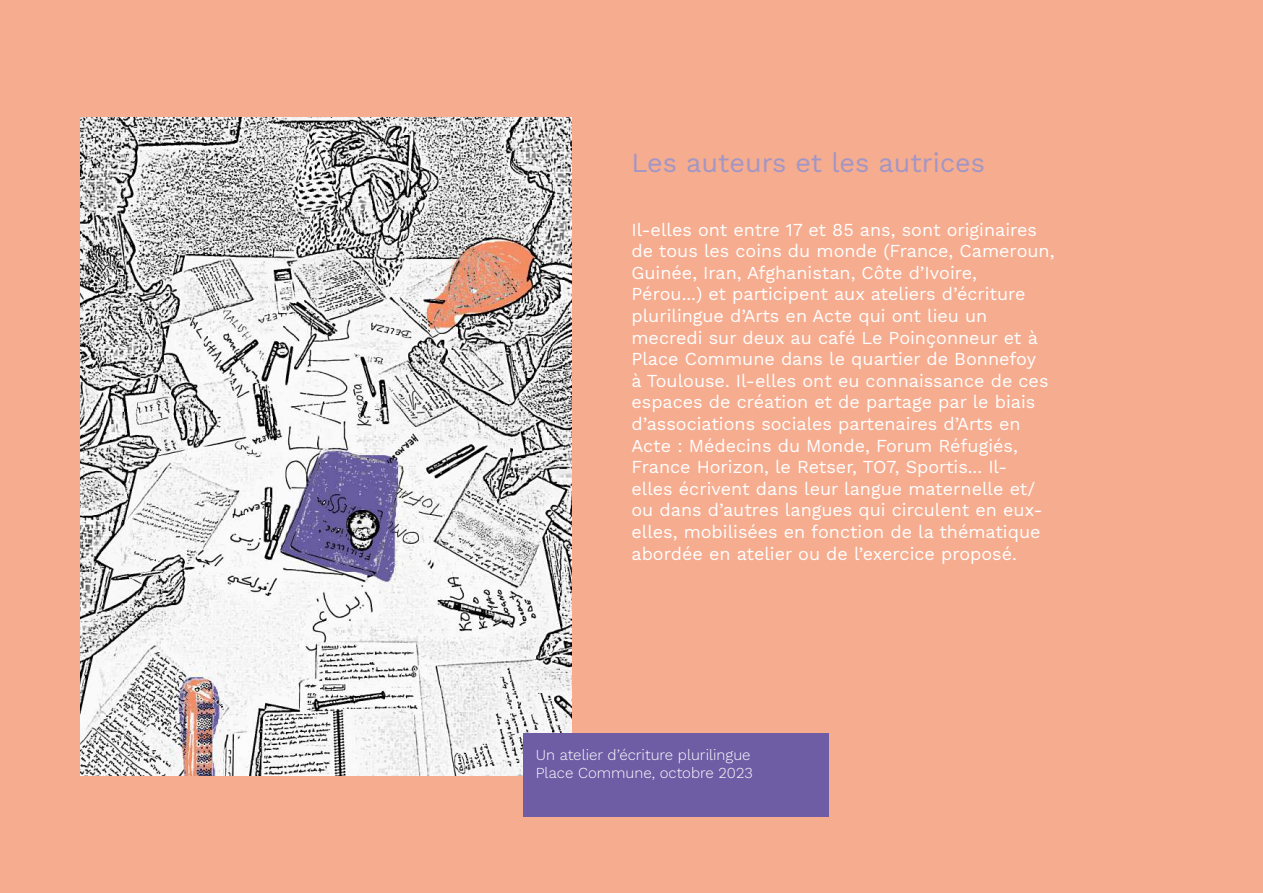
<style>
.page{position:relative;width:1263px;height:893px;background:#f6ac8f}
.page>*{position:absolute;margin:0;border:0;box-sizing:border-box;transform-origin:0 0}
.t1{font:27px "Work Sans";color:#a196c5}
.t2{font:18px/21.6px "Work Sans";color:#fff}
.t3{font:300 15px/18px "Work Sans";color:#fff}
</style>
<div class="page">
<img style="left:81px;top:118px;width:491px;height:657px">
<div style="left:523px;top:734px;width:306px;height:83px;background:#6e5da5"></div>
<h1 class="t1" style="left:631px;top:142px;width:355px">Les auteurs et les autrices</h1>
<p class="t2" style="left:631px;top:218px;width:424px">Il-elles ont entre 17 et 85 ans, sont originaires de tous les coins du monde (France, Cameroun, Guinée, Iran, Afghanistan, Côte d’Ivoire,<br>Pérou...) et participent aux ateliers d’écriture plurilingue d’Arts en Acte qui ont lieu un mecredi sur deux au café Le Poinçonneur et à Place Commune dans le quartier de Bonnefoy<br>à Toulouse. Il-elles ont eu connaissance de ces espaces de création et de partage par le biais d’associations sociales partenaires d’Arts en Acte : Médecins du Monde, Forum Réfugiés, France Horizon, le Retser, TO7, Sportis... Il-<br>elles écrivent dans leur langue maternelle et/ ou dans d’autres langues qui circulent en eux&shy;elles, mobilisées en fonction de la thématique abordée en atelier ou de l’exercice proposé.</p>
<p class="t3" style="left:536px;top:746px;width:218px">Un atelier d’écriture plurilingue<br>Place Commune, octobre 2023</p>
</div>
